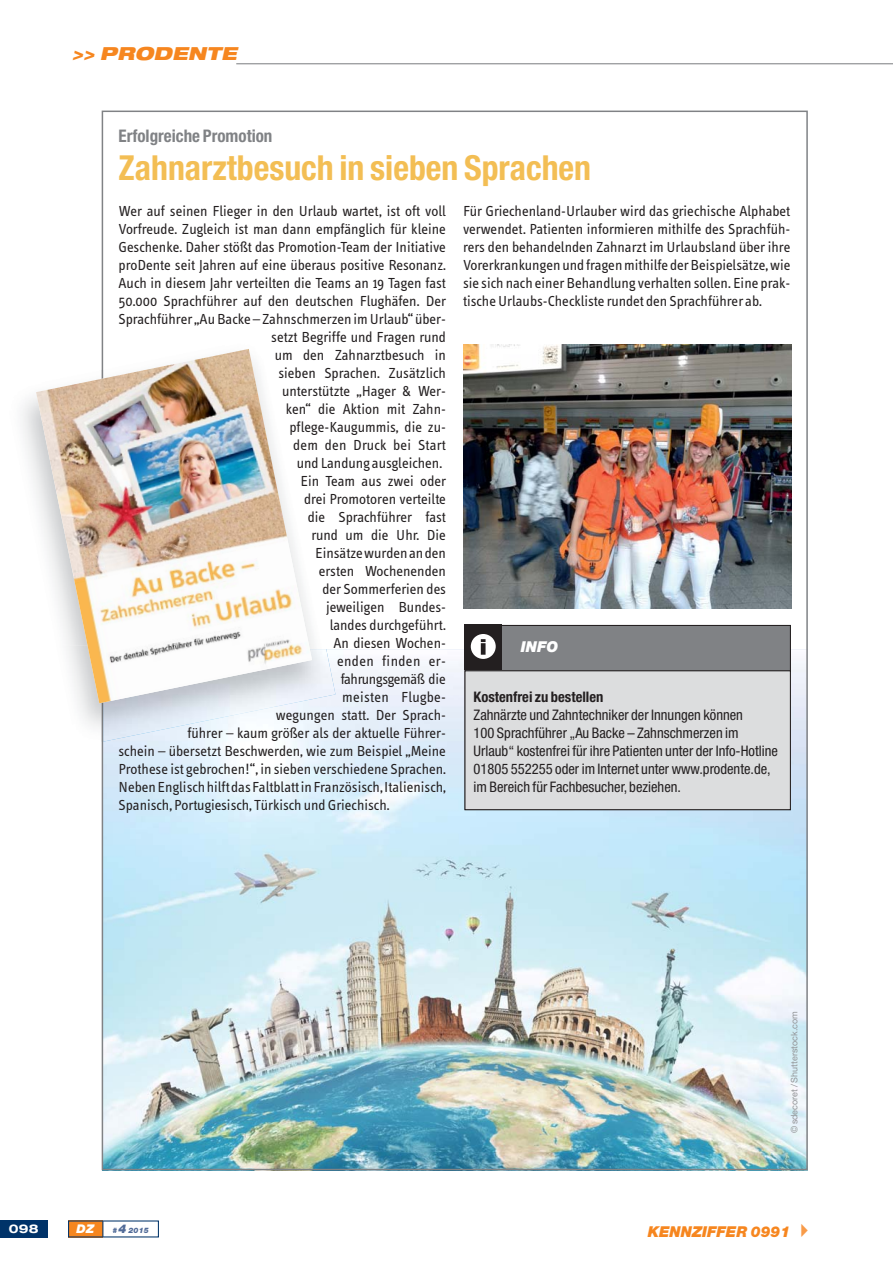
<style>
.page{position:relative;width:893px;height:1263px;background:#fff}
.page>*{position:absolute;margin:0;border:0;box-sizing:border-box;transform-origin:0 0}
.t1{font:700 condensed 34.5px "Helvetica Neue";color:#f3be54}
.t2{font:italic 900 expanded 18px "Helvetica Neue";color:#f6861f}
.t3{font:700 condensed 17.4px "Helvetica Neue";color:#808285}
.t4{font:15px/18px "Info Text";color:#231f20;text-align:justify}
.t5{font:15px "Info Text";letter-spacing:-.025em;color:#231f20}
.t6{font:italic 900 15px "Helvetica Neue";color:#f6861f}
.t7{font:15px "Info Text";letter-spacing:.025em;color:#231f20}
.t8{font:15px "Info Text";letter-spacing:.02em;color:#231f20}
.t9{font:italic 900 15px "Helvetica Neue";color:#fff}
.t10{font:condensed 14.55px/18px "Helvetica Neue";color:#231f20}
.t11{font:700 condensed 14.55px "Helvetica Neue";color:#231f20}
.t12{font:700 expanded 12px "Helvetica Neue";color:#fff}
.t13{font:italic 900 12px "Helvetica Neue";color:#fff}
.t14{font:9px "Helvetica Neue";color:#939598}
.t15{font:italic 900 7.5px "Helvetica Neue";color:#516b98}
.s1{font-size:12px}
.s2{color:#f89b49}
</style>
<div class="page">
<div style="left:68px;top:1220px;width:35px;height:17px;background:#f6861f"></div>
<hr style="left:236px;top:63px;width:657px;height:1px;background:#808285">
<div style="left:0;top:1220px;width:48px;height:17px;background:#003369"></div>
<svg style="left:102px;top:1221px;width:1px;height:16px"></svg>
<img style="left:105px;top:1152px;width:700px;height:15px">
<img style="left:101px;top:747px;width:1px;height:405px">
<img style="left:105px;top:649px;width:700px;height:503px">
<img style="left:464px;top:344px;width:327px;height:264px">
<div style="left:465px;top:625px;width:325px;height:184px;background:#808285"></div>
<div style="left:465px;top:671px;width:325px;height:139px;background:#dcddde"></div>
<div style="left:464px;top:670px;width:327px;height:140px;border:1px solid #231f20"></div>
<div style="left:464px;top:625px;width:38px;height:45px;background:#231f20"></div>
<svg style="left:471px;top:634px;width:25px;height:25px"></svg>
<img style="left:78px;top:703px;width:24px;height:44px">
<img style="left:103px;top:649px;width:232px;height:93px">
<img style="left:102px;top:703px;width:1px;height:39px">
<img style="left:36px;top:349px;width:276px;height:354px">
<p class="t2" style="left:72px;top:45px;width:170px">&gt;&gt; PRODENTE</p>
<p class="t3" style="left:119px;top:130px;width:155px">Erfolgreiche Promotion</p>
<h1 class="t1" style="left:119px;top:155px;width:474px">Zahnarztbesuch in sieben Sprachen</h1>
<p class="t4" style="left:119px;top:203px;width:329px">Wer auf seinen Flieger in den Urlaub wartet, ist oft voll</p>
<p class="t4" style="left:119px;top:221px;width:329px">Vorfreude. Zugleich ist man dann empfänglich für kleine</p>
<p class="t4" style="left:119px;top:239px;width:329px">Geschenke. Daher stößt das Promotion-Team der Initiative</p>
<p class="t4" style="left:119px;top:257px;width:329px">proDente seit Jahren auf eine überaus positive Resonanz.</p>
<p class="t4" style="left:119px;top:275px;width:329px">Auch in diesem Jahr verteilten die Teams an 19 Tagen fast</p>
<p class="t4" style="left:119px;top:293px;width:329px">50.000 Sprachführer auf den deutschen Flughäfen. Der</p>
<p class="t4" style="left:119px;top:311px;width:329px">Sprachführer „Au Backe – Zahnschmerzen im Urlaub“ über-</p>
<p class="t4" style="left:271px;top:329px;width:176px">setzt Begriffe und Fragen rund</p>
<p class="t4" style="left:275px;top:347px;width:173px">um den Zahnarztbesuch in</p>
<p class="t4" style="left:278px;top:365px;width:169px">sieben Sprachen. Zusätzlich</p>
<p class="t4" style="left:282px;top:383px;width:165px">unterstützte „Hager &amp; Wer-</p>
<p class="t4" style="left:286px;top:401px;width:162px">ken“ die Aktion mit Zahn-</p>
<p class="t4" style="left:289px;top:419px;width:158px">pflege-Kaugummis, die zu-</p>
<p class="t4" style="left:293px;top:437px;width:154px">dem den Druck bei Start</p>
<p class="t4" style="left:297px;top:455px;width:147px">und Landung ausgleichen.</p>
<p class="t4" style="left:300px;top:473px;width:147px">Ein Team aus zwei oder</p>
<p class="t4" style="left:304px;top:491px;width:143px">drei Promotoren verteilte</p>
<p class="t4" style="left:308px;top:509px;width:140px">die Sprachführer fast</p>
<p class="t4" style="left:311px;top:527px;width:136px">rund um die Uhr. Die</p>
<p class="t4" style="left:315px;top:545px;width:132px">Einsätze wurden an den</p>
<p class="t4" style="left:319px;top:563px;width:129px">ersten Wochenenden</p>
<p class="t4" style="left:322px;top:581px;width:125px">der Sommerferien des</p>
<p class="t4" style="left:326px;top:599px;width:121px">jeweiligen Bundes-</p>
<p class="t4" style="left:330px;top:617px;width:118px">landes durchgeführt.</p>
<p class="t4" style="left:333px;top:635px;width:114px">An diesen Wochen-</p>
<p class="t7" style="left:337px;top:655px;width:110px">enden finden er -</p>
<p class="t5" style="left:341px;top:673px;width:107px">fahrungsgemäß die</p>
<p class="t8" style="left:342px;top:691px;width:105px">meisten Flugbe-</p>
<p class="t4" style="left:276px;top:707px;width:171px">wegungen statt. Der Sprach-</p>
<p class="t4" style="left:187px;top:725px;width:260px">führer – kaum größer als der aktuelle Führer-</p>
<p class="t4" style="left:119px;top:743px;width:329px">schein – übersetzt Beschwerden, wie zum Beispiel „Meine</p>
<p class="t4" style="left:119px;top:761px;width:329px">Prothese ist gebrochen!“, in sieben verschiedene Sprachen.</p>
<p class="t4" style="left:119px;top:779px;width:329px">Neben Englisch hilft das Faltblatt in Französisch, Italienisch,</p>
<p class="t4" style="left:119px;top:797px;width:272px">Spanisch, Portugiesisch, Türkisch und Griechisch.</p>
<p class="t4" style="left:463px;top:203px;width:329px">Für Griechenland-Urlauber wird das griechische Alphabet verwendet. Patienten informieren mithilfe des Sprachfüh&shy;rers den behandelnden Zahnarzt im Urlaubsland über ihre Vorerkrankungen und fragen mithilfe der Beispielsätze, wie sie sich nach einer Behandlung verhalten sollen. Eine prak&shy;tische Urlaubs-Checkliste rundet den Sprachführer ab.</p>
<p class="t9" style="left:521px;top:641px;width:39px">INFO</p>
<p class="t11" style="left:474px;top:692px;width:131px">Kostenfrei zu bestellen</p>
<p class="t10" style="left:474px;top:707px;width:306px">Zahnärzte und Zahntechniker der Innungen können<br>100 Sprachführer „Au Backe – Zahnschmerzen im Urlaub“ kostenfrei für ihre Patienten unter der Info-Hotline 01805 552255 oder im Internet unter www.prodente.de, im Bereich für Fachbesucher, beziehen.</p>
<p class="t14" style="left:791px;top:1133px;width:124px;rotate:-90deg">© sdecoret / Shutterstock.com</p>
<p class="t12" style="left:9px;top:1224px;width:31px">098</p>
<p class="t15" style="left:113px;top:1227px;width:38px">#<span class="s1">4</span> 2015</p>
<p class="t6" style="left:648px;top:1227px;width:168px">KENNZIFFER 0991 <span class="s2">✔</span></p>
<p class="t13" style="left:77px;top:1224px;width:19px">DZ</p>
</div>
